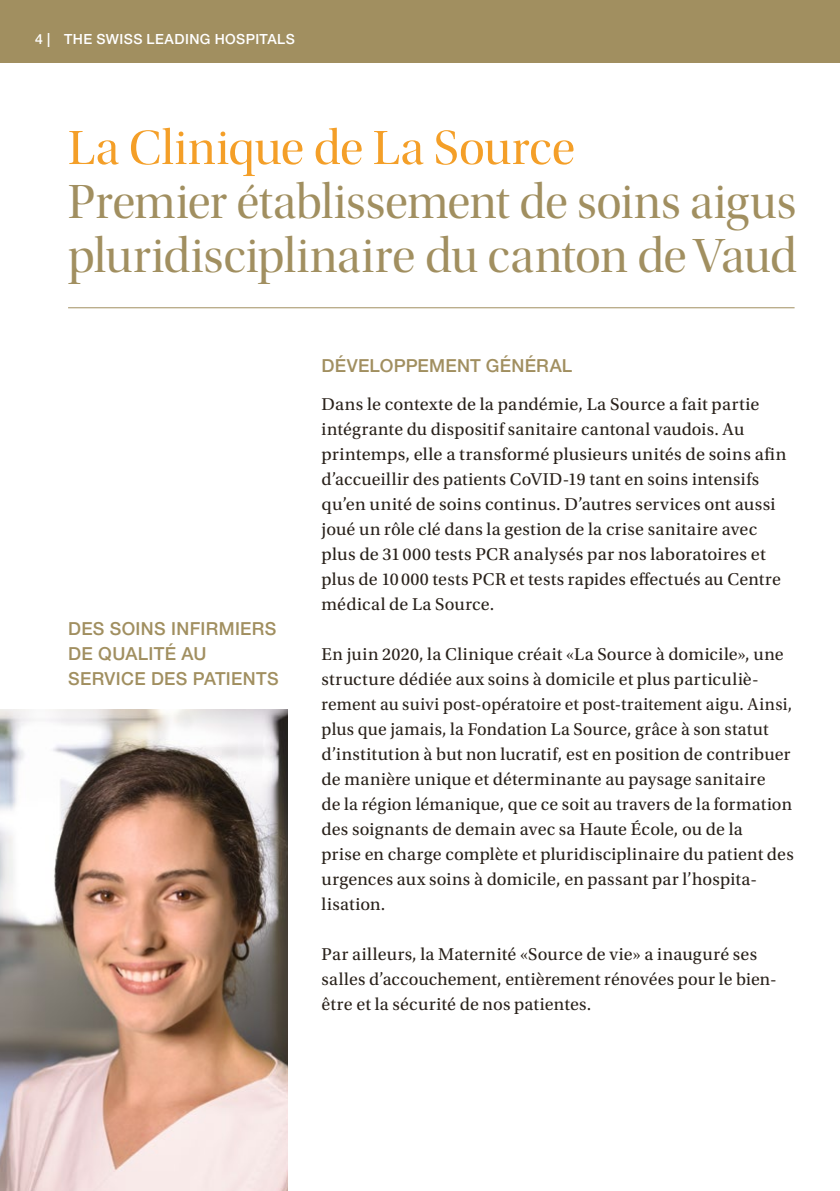
<style>
.page{position:relative;width:840px;height:1191px;background:#fff}
.page>*{position:absolute;margin:0;border:0;box-sizing:border-box;transform-origin:0 0}
.t1{font:50px/54px "Utopia Std Disp";letter-spacing:-.005em;color:#a18f60}
.t2{font:50px "Utopia Std Disp";color:#f49f28}
.t3{font:18px/25px "Utopia Std";letter-spacing:.015em;color:#29211a}
.t4{font:500 18px/25px "Helvetica Neue LT Std";letter-spacing:.02em;color:#a18f60}
.t5{font:500 14px "Helvetica Neue LT Std";letter-spacing:.03em;color:#fff}
</style>
<div class="page">
<img style="left:0;top:710px;width:287px;height:481px">
<hr style="left:68px;top:307px;width:726px;height:1px;background:#a18f60">
<div style="left:0;top:0;width:839px;height:62px;background:#a18f60"></div>
<p class="t5" style="left:35px;top:31px;width:261px">4 | THE SWISS LEADING HOSPITALS</p>
<h1 class="t2" style="left:68px;top:121px;width:508px">La Clinique de La Source</h1>
<h1 class="t1" style="left:68px;top:176px;width:730px">Premier établissement de soins aigus pluridisciplinaire du canton de Vaud</h1>
<p class="t4" style="left:68px;top:615px;width:212px">DES SOINS INFIRMIERS<br>DE QUALITÉ AU<br>SERVICE DES PATIENTS</p>
<p class="t4" style="left:321px;top:353px;width:252px">DÉVELOPPEMENT GÉNÉRAL</p>
<p class="t3" style="left:321px;top:391px;width:466px">Dans le contexte de la pandémie, La Source a fait partie intégrante du dispositif sanitaire cantonal vaudois. Au printemps, elle a transformé plusieurs unités de soins afin d’accueillir des patients CoVID-19 tant en soins intensifs qu’en unité de soins continus. D’autres services ont aussi joué un rôle clé dans la gestion de la crise sanitaire avec plus de 31000 tests PCR analysés par nos laboratoires et plus de 10000 tests PCR et tests rapides effectués au Centre médical de La Source.</p>
<p class="t3" style="left:321px;top:641px;width:473px">En juin 2020, la Clinique créait «La Source à domicile», une structure dédiée aux soins à domicile et plus particuliè&shy;rement au suivi post-opératoire et post-traitement aigu. Ainsi, plus que jamais, la Fondation La Source, grâce à son statut d’institution à but non lucratif, est en position de contribuer de manière unique et déterminante au paysage sanitaire<br>de la région lémanique, que ce soit au travers de la formation des soignants de demain avec sa Haute École, ou de la<br>prise en charge complète et pluridisciplinaire du patient des urgences aux soins à domicile, en passant par l’hospita&shy;lisation.</p>
<p class="t3" style="left:321px;top:942px;width:456px">Par ailleurs, la Maternité «Source de vie» a inauguré ses salles d’accouchement, entièrement rénovées pour le bien&shy;être et la sécurité de nos patientes.</p>
</div>
